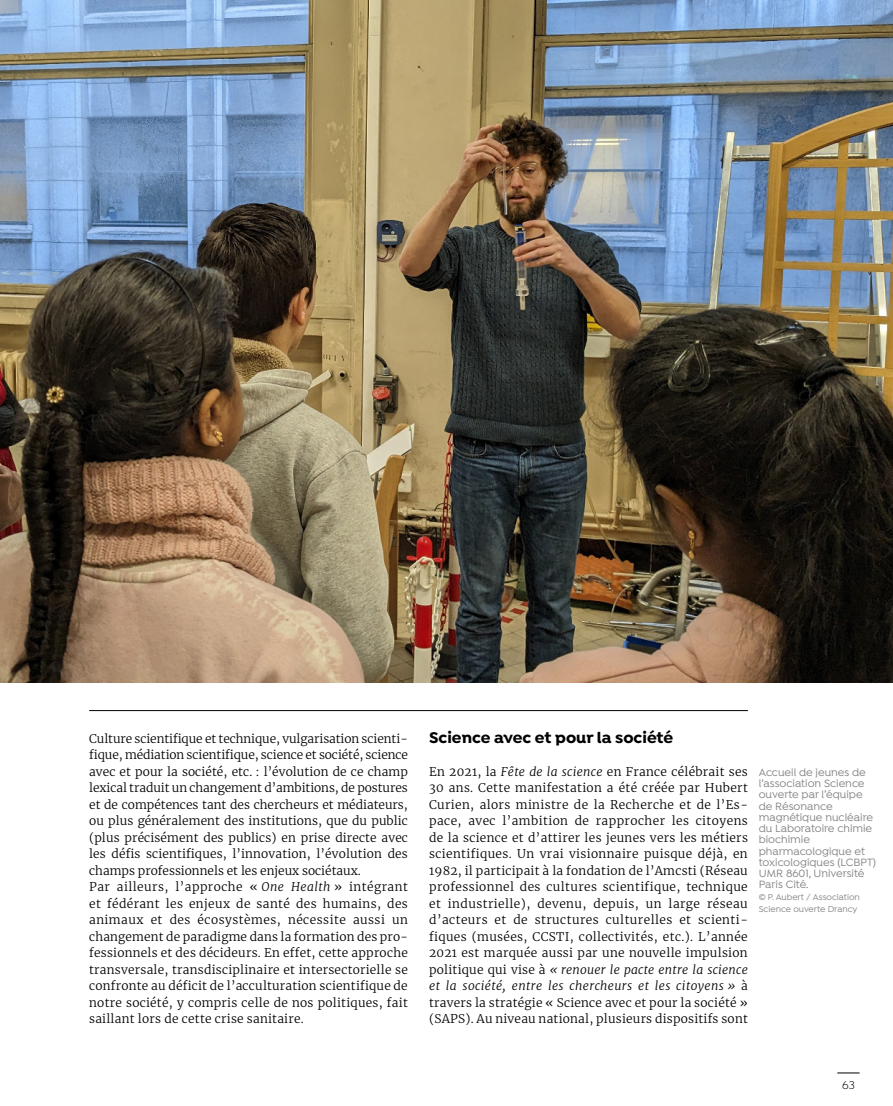
<style>
.page{position:relative;width:893px;height:1106px;background:#fff}
.page>*{position:absolute;margin:0;border:0;box-sizing:border-box;transform-origin:0 0}
.sous-titre_article_N{font:700 16.5px "Isidora";color:#000}
.Texte_article{font:300 12px/16.5px "Merriweather";letter-spacing:.02em;color:#000;text-align:justify}
.t1{font:12px "Isidora";color:#000}
.légende_rouge{font:500 11.25px/11.2px "Isidora";color:#808285}
.légende___rouge{font:500 9px/12px "Isidora";color:#808285}
.s1{font-style:italic}
</style>
<div class="page">
<svg style="left:837px;top:1072px;width:23px;height:1px"></svg>
<hr style="left:89px;top:710px;width:659px;height:1px;background:#000">
<img style="left:0;top:0;width:893px;height:682px">
<p class="Texte_article" style="left:89px;top:730px;width:320px">Culture scientifique et technique, vulgarisation scienti&shy;fique, médiation scientifique, science et société, science avec et pour la société, etc. : l’évolution de ce champ lexical traduit un changement d’ambitions, de postures et de compétences tant des chercheurs et médiateurs, ou plus généralement des institutions, que du public (plus précisément des publics) en prise directe avec les défis scientifiques, l’innovation, l’évolution des champs professionnels et les enjeux sociétaux.</p>
<p class="Texte_article" style="left:89px;top:878px;width:320px">Par ailleurs, l’approche « <span class="s1">One Health</span> » intégrant et fédérant les enjeux de santé des humains, des animaux et des écosystèmes, nécessite aussi un changement de paradigme dans la formation des pro&shy;fessionnels et des décideurs. En effet, cette approche transversale, transdisciplinaire et intersectorielle se confronte au déficit de l’acculturation scientifique de notre société, y compris celle de nos politiques, fait saillant lors de cette crise sanitaire.</p>
<p class="sous-titre_article_N" style="left:429px;top:727px;width:246px">Science avec et pour la société</p>
<p class="Texte_article" style="left:429px;top:763px;width:320px">En 2021, la <span class="s1">Fête de la science</span> en France célébrait ses 30 ans. Cette manifestation a été créée par Hubert Curien, alors ministre de la Recherche et de l’Es&shy;pace, avec l’ambition de rapprocher les citoyens de la science et d’attirer les jeunes vers les métiers scientifiques. Un vrai visionnaire puisque déjà, en 1982, il participait à la fondation de l’Amcsti (Réseau professionnel des cultures scientifique, technique et industrielle), devenu, depuis, un large réseau d’acteurs et de structures culturelles et scienti&shy;fiques (musées, CCSTI, collectivités, etc.). L’année 2021 est marquée aussi par une nouvelle impulsion politique qui vise à <span class="s1">« renouer le pacte entre la science et la société, entre les chercheurs et les citoyens »</span> à travers la stratégie « Science avec et pour la société » (SAPS). Au niveau national, plusieurs dispositifs sont</p>
<p class="légende_rouge" style="left:759px;top:767px;width:119px">Accueil de jeunes de l’association Science ouverte par l’équipe de Résonance magnétique nucléaire du Laboratoire chimie biochimie pharmacologique et toxicologiques (LCBPT)<br>UMR 8601, Université<br>Paris Cité.</p>
<p class="légende___rouge" style="left:759px;top:891px;width:103px">© P. Aubert / Association<br>Science ouverte Drancy</p>
<p class="t1" style="left:842px;top:1078px;width:14px">63</p>
</div>
